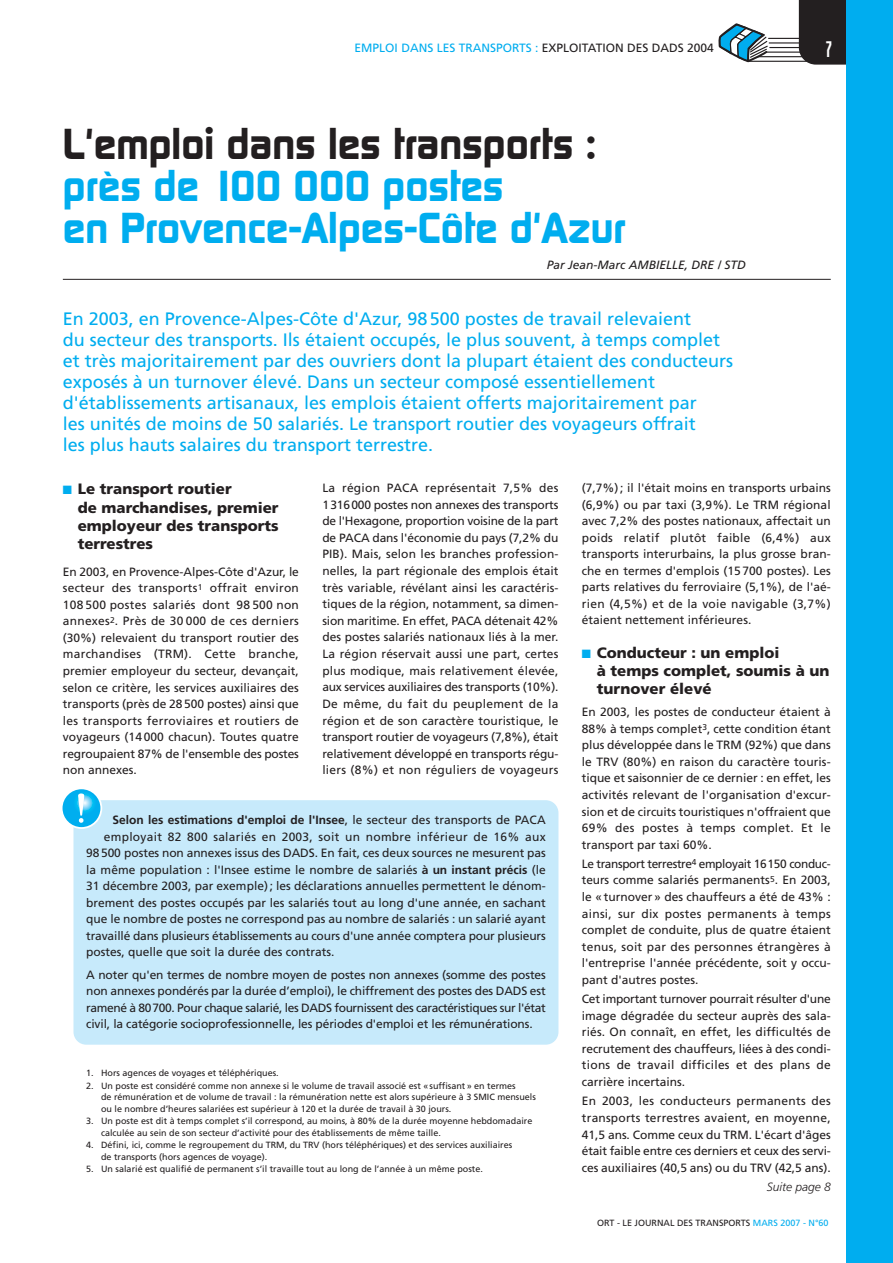
<style>
.page{position:relative;width:893px;height:1263px;background:#fff}
.page>*{position:absolute;margin:0;border:0;box-sizing:border-box;transform-origin:0 0}
.t1{font:700 42px/42px "Digital";color:#00adef}
.t2{font:700 42px "Digital";color:#231f20}
.t3{font:900 27px "Modula";color:#fff}
.t4{font:18px/21px "Frutiger";color:#00adef}
.t5{font:900 15px/18px "Frutiger";color:#231f20}
.t6{font:12px/16.5px "Frutiger";color:#231f20;text-align:justify}
.t7{font:700 12px "Frutiger";color:#231f20}
.t8{font:12px "Frutiger";letter-spacing:.02em;color:#231f20}
.t9{font:12px "Frutiger";color:#00adef}
.t10{font:italic 12px "Frutiger";color:#231f20}
.t11{font:italic 300 12px "Frutiger";color:#231f20}
.t12{font:9px/11.2px "Frutiger";color:#231f20}
.s1{color:#231f20}
.s2{color:#00adef}
.s3{font-weight:400}
.s4{font-weight:700}
</style>
<div class="page">
<div style="left:73px;top:800px;width:485px;height:245px;background:#c7eafb;border-radius:13px"></div>
<svg style="left:718px;top:24px;width:51px;height:39px"></svg>
<hr style="left:768px;top:38px;width:43px;height:1px;background:#231f20">
<hr style="left:769px;top:42px;width:42px;height:2px;background:#231f20">
<hr style="left:769px;top:47px;width:43px;height:1px;background:#231f20">
<hr style="left:766px;top:52px;width:46px;height:1px;background:#231f20">
<hr style="left:757px;top:56px;width:55px;height:1px;background:#231f20">
<hr style="left:747px;top:61px;width:63px;height:1px;background:#231f20">
<div style="left:798px;top:1px;width:47px;height:64px;background:#231f20"></div>
<div style="left:845px;top:1px;width:47px;height:1262px;background:#00adef"></div>
<hr style="left:63px;top:279px;width:767px;height:1px;background:#231f20">
<svg style="left:62px;top:788px;width:39px;height:40px"></svg>
<div style="left:61px;top:787px;width:41px;height:42px;border:2px solid #fff;border-radius:50%"></div>
<svg style="left:78px;top:793px;width:6px;height:30px"></svg>
<p class="t9" style="left:354px;top:43px;width:360px">EMPLOI DANS LES TRANSPORTS : <span class="s1">EXPLOITATION DES DADS 2004</span></p>
<h2 class="t3" style="left:825px;top:40px;width:8px">7</h2>
<h1 class="t2" style="left:63px;top:128px;width:535px">L'emploi dans les transports :</h1>
<h1 class="t1" style="left:63px;top:168px;width:564px">près de 100 000 postes<br>en Provence-Alpes-Côte d'Azur</h1>
<p class="t10" style="left:547px;top:260px;width:200px">Par Jean-Marc AMBIELLE, DRE / STD</p>
<p class="t4" style="left:63px;top:309px;width:672px">En 2003, en Provence-Alpes-Côte d'Azur, 98 500 postes de travail relevaient<br>du secteur des transports. Ils étaient occupés, le plus souvent, à temps complet et très majoritairement par des ouvriers dont la plupart étaient des conducteurs exposés à un turnover élevé. Dans un secteur composé essentiellement d'établissements artisanaux, les emplois étaient offerts majoritairement par<br>les unités de moins de 50 salariés. Le transport routier des voyageurs offrait<br>les plus hauts salaires du transport terrestre.</p>
<p class="t5" style="left:78px;top:481px;width:202px;text-indent:-15px"><span class="s2">■</span> Le transport routier<br>de marchandises, premier employeur des transports terrestres</p>
<p class="t6" style="left:63px;top:564px;width:238px">En 2003, en Provence-Alpes-Côte d'Azur, le secteur des transports<sup>1</sup> offrait environ 108 500 postes salariés dont 98 500 non annexes<sup>2</sup>. Près de 30 000 de ces derniers (30%) relevaient du transport routier des marchandises (TRM). Cette branche, premier employeur du secteur, devançait, selon ce critère, les services auxiliaires des transports (près de 28 500 postes) ainsi que les transports ferroviaires et routiers de voyageurs (14 000 chacun). Toutes quatre regroupaient 87% de l'ensemble des postes non annexes.</p>
<p class="t6" style="left:582px;top:481px;width:250px">(7,7%) ; il l'était moins en transports urbains (6,9%) ou par taxi (3,9%). Le TRM régional avec 7,2% des postes nationaux, affectait un poids relatif plutôt faible (6,4%) aux transports interurbains, la plus grosse bran&shy;che en termes d'emplois (15 700 postes). Les parts relatives du ferroviaire (5,1%), de l'aé&shy;rien (4,5%) et de la voie navigable (3,7%) étaient nettement inférieures.</p>
<p class="t5" style="left:596px;top:644px;width:234px;text-indent:-15px"><span class="s2">■</span> Conducteur : un emploi<br>à temps complet, soumis à un turnover élevé</p>
<p class="t6" style="left:582px;top:705px;width:250px">En 2003, les postes de conducteur étaient à 88% à temps complet<sup>3</sup>, cette condition étant plus développée dans le TRM (92%) que dans le TRV (80%) en raison du caractère touris&shy;tique et saisonnier de ce dernier : en effet, les activités relevant de l'organisation d'excur&shy;sion et de circuits touristiques n'offraient que 69% des postes à temps complet. Et le transport par taxi 60%.</p>
<p class="t6" style="left:582px;top:856px;width:250px">Le transport terrestre<sup>4</sup> employait 16150 conduc&shy;teurs comme salariés permanents<sup>5</sup>. En 2003, le « turnover » des chauffeurs a été de 43% : ainsi, sur dix postes permanents à temps complet de conduite, plus de quatre étaient tenus, soit par des personnes étrangères à l'entreprise l'année précédente, soit y occu&shy;pant d'autres postes.</p>
<p class="t6" style="left:582px;top:992px;width:250px">Cet important turnover pourrait résulter d'une image dégradée du secteur auprès des sala&shy;riés. On connaît, en effet, les difficultés de recrutement des chauffeurs, liées à des condi&shy;tions de travail difficiles et des plans de carrière incertains.</p>
<p class="t6" style="left:582px;top:1094px;width:250px">En 2003, les conducteurs permanents des transports terrestres avaient, en moyenne, 41,5 ans. Comme ceux du TRM. L'écart d'âges était faible entre ces derniers et ceux des servi&shy;ces auxiliaires (40,5 ans) ou du TRV (42,5 ans).</p>
<p class="t6" style="left:322px;top:480px;width:237px">La région PACA représentait 7,5% des 1316000 postes non annexes des transports de l'Hexagone, proportion voisine de la part de PACA dans l'économie du pays (7,2% du PIB). Mais, selon les branches profession&shy;nelles, la part régionale des emplois était très variable, révélant ainsi les caractéris&shy;tiques de la région, notamment, sa dimen&shy;sion maritime. En effet, PACA détenait 42% des postes salariés nationaux liés à la mer.<br>La région réservait aussi une part, certes plus modique, mais relativement élevée, aux services auxiliaires des transports (10%).<br>De même, du fait du peuplement de la région et de son caractère touristique, le transport routier de voyageurs (7,8%), était relativement développé en transports régu&shy;liers (8%) et non réguliers de voyageurs</p>
<p class="t7" style="left:113px;top:815px;width:434px">Selon les estimations d'emploi de l'Insee<span class="s3">, le secteur des transports de PACA</span></p>
<p class="t8" style="left:104px;top:832px;width:443px">employait 82 800 salariés en 2003, soit un nombre inférieur de 16% aux</p>
<p class="t6" style="left:86px;top:846px;width:461px">98500 postes non annexes issus des DADS. En fait, ces deux sources ne mesurent pas</p>
<p class="t6" style="left:86px;top:862px;width:461px">la même population : l'Insee estime le nombre de salariés <span class="s4">à un instant précis</span> (le</p>
<p class="t6" style="left:86px;top:879px;width:461px">31 décembre 2003, par exemple) ; les déclarations annuelles permettent le dénom-</p>
<p class="t6" style="left:86px;top:895px;width:461px">brement des postes occupés par les salariés tout au long d'une année, en sachant</p>
<p class="t6" style="left:86px;top:912px;width:461px">que le nombre de postes ne correspond pas au nombre de salariés : un salarié ayant</p>
<p class="t6" style="left:86px;top:928px;width:461px">travaillé dans plusieurs établissements au cours d'une année comptera pour plusieurs</p>
<p class="t6" style="left:86px;top:945px;width:250px">postes, quelle que soit la durée des contrats.</p>
<p class="t6" style="left:86px;top:967px;width:461px">A noter qu'en termes de nombre moyen de postes non annexes (somme des postes non annexes pondérés par la durée d’emploi), le chiffrement des postes des DADS est ramené à 80700. Pour chaque salarié, les DADS fournissent des caractéristiques sur l'état civil, la catégorie socioprofessionnelle, les périodes d'emploi et les rémunérations.</p>
<p class="t12" style="left:86px;top:1068px;width:194px">1. Hors agences de voyages et téléphériques.</p>
<p class="t12" style="left:101px;top:1081px;width:436px;text-indent:-15px">2. Un poste est considéré comme non annexe si le volume de travail associé est « suffisant » en termes<br>de rémunération et de volume de travail : la rémunération nette est alors supérieure à 3 SMIC mensuels ou le nombre d’heures salariées est supérieur à 120 et la durée de travail à 30 jours.</p>
<p class="t12" style="left:101px;top:1116px;width:433px;text-indent:-15px">3. Un poste est dit à temps complet s’il correspond, au moins, à 80% de la durée moyenne hebdomadaire calculée au sein de son secteur d’activité pour des établissements de même taille.</p>
<p class="t12" style="left:101px;top:1140px;width:412px;text-indent:-15px">4. Défini, ici, comme le regroupement du TRM, du TRV (hors téléphériques) et des services auxiliaires de transports (hors agences de voyage).</p>
<p class="t12" style="left:86px;top:1164px;width:398px">5. Un salarié est qualifié de permanent s’il travaille tout au long de l’année à un même poste.</p>
<p class="t11" style="left:766px;top:1182px;width:66px">Suite page 8</p>
<p class="t12" style="left:597px;top:1218px;width:233px">ORT - LE JOURNAL DES TRANSPORTS <span class="s2">MARS 2007 - N°60</span></p>
</div>
